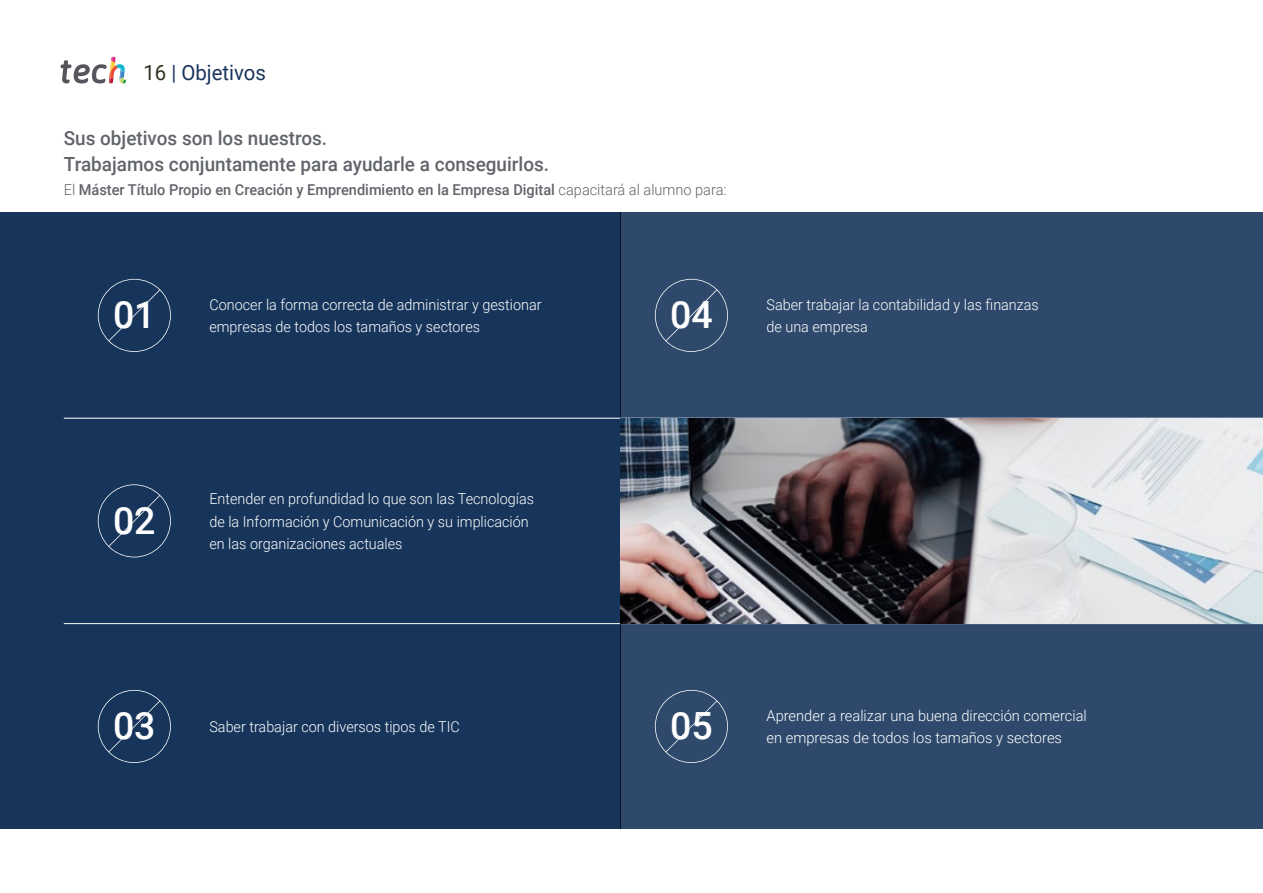
<style>
.page{position:relative;width:1263px;height:893px;background:#fff}
.page>*{position:absolute;margin:0;border:0;box-sizing:border-box;transform-origin:0 0}
.t1{font:500 37.5px "Roboto";color:#fff}
.t2{font:21px "Roboto";color:#1a355c}
.t3{font:500 19.5px/25.5px "Roboto";color:#61646a}
.t4{font:300 15px/22.5px "Roboto";color:#fff;scale:.96 1}
.t5{font:500 15px "Roboto";color:#61646a}
.t6{font:300 15px/22.5px "Roboto";color:#fff}
.s1{color:#312e20}
.s2{font-weight:300}
</style>
<div class="page">
<svg style="left:61px;top:57px;width:65px;height:27px"></svg>
<div style="left:0;top:213px;width:621px;height:616px;background:#17355b"></div>
<div style="left:621px;top:213px;width:642px;height:616px;background:#2e496b"></div>
<svg style="left:98px;top:279px;width:73px;height:73px"></svg>
<svg style="left:98px;top:690px;width:73px;height:73px"></svg>
<svg style="left:98px;top:484px;width:73px;height:73px"></svg>
<svg style="left:655px;top:279px;width:73px;height:73px"></svg>
<svg style="left:655px;top:690px;width:73px;height:73px"></svg>
<hr style="left:64px;top:418px;width:1199px;height:1px;background:#fff">
<hr style="left:64px;top:623px;width:1199px;height:1px;background:#fff">
<img style="left:621px;top:418px;width:642px;height:205px">
<h2 class="t2" style="left:144px;top:57px;width:124px"><span class="s1">16</span> | Objetivos</h2>
<h3 class="t3" style="left:64px;top:125px;width:487px">Sus objetivos son los nuestros.<br>Trabajamos conjuntamente para ayudarle a conseguirlos.</h3>
<p class="t5" style="left:64px;top:179px;width:664px"><span class="s2">El</span> Máster Título Propio en Creación y Emprendimiento en la Empresa Digital <span class="s2">capacitará al alumno para:</span></p>
<h1 class="t1" style="left:113px;top:288px;width:44px">01</h1>
<p class="t4" style="left:209px;top:293px;width:347px">Conocer la forma correcta de administrar y gestionar</p>
<p class="t4" style="left:209px;top:315px;width:283px">empresas de todos los tamaños y sectores</p>
<h1 class="t1" style="left:670px;top:288px;width:44px">04</h1>
<p class="t4" style="left:766px;top:293px;width:285px">Saber trabajar la contabilidad y las finanzas de una empresa</p>
<h1 class="t1" style="left:113px;top:494px;width:44px">02</h1>
<p class="t4" style="left:209px;top:487px;width:340px">Entender en profundidad lo que son las Tecnologías de la Información y Comunicación y su implicación en las organizaciones actuales</p>
<h1 class="t1" style="left:113px;top:699px;width:44px">03</h1>
<p class="t4" style="left:209px;top:715px;width:262px">Saber trabajar con diversos tipos de TIC</p>
<h1 class="t1" style="left:670px;top:699px;width:44px">05</h1>
<p class="t6" style="left:766px;top:704px;width:322px">Aprender a realizar una buena dirección comercial en empresas de todos los tamaños y sectores</p>
</div>
